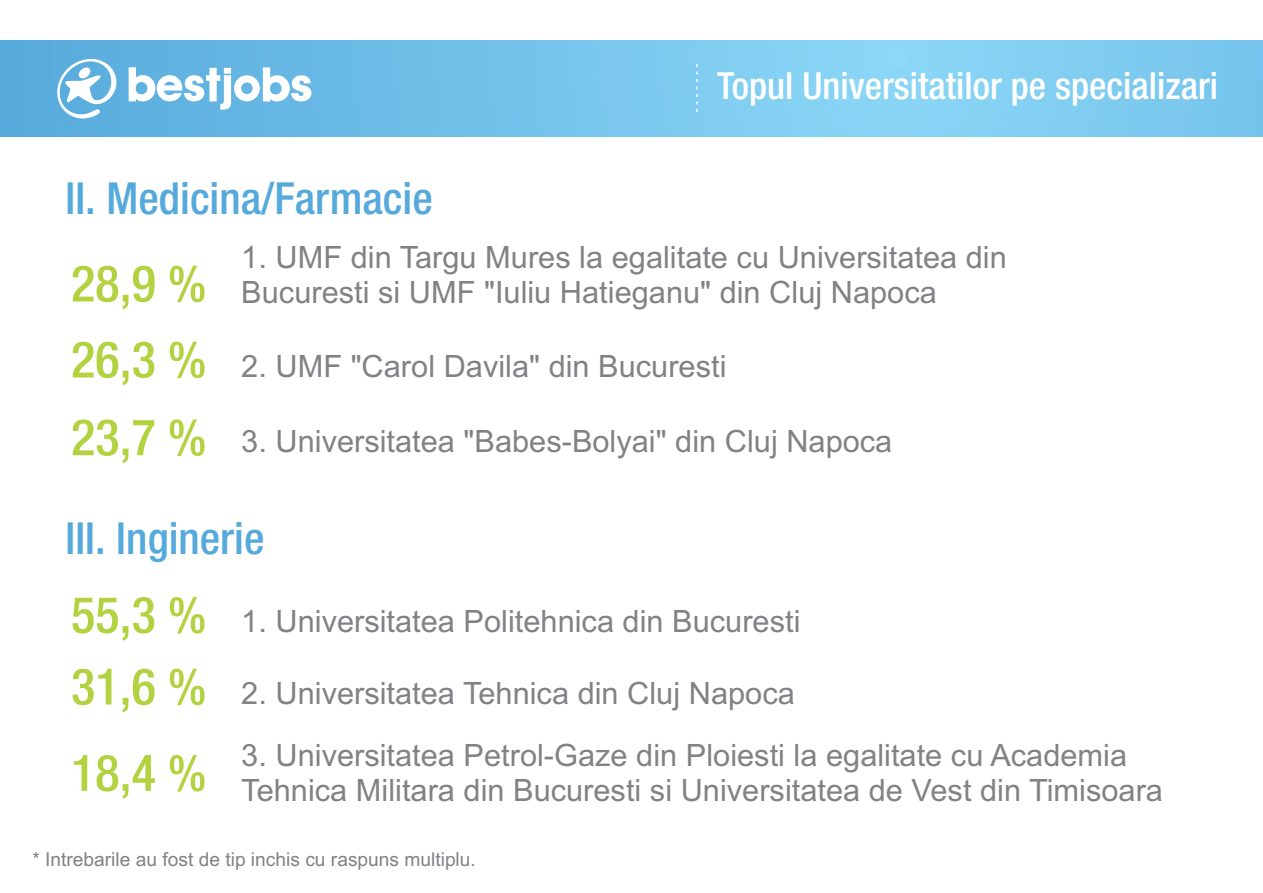
<style>
.page{position:relative;width:1263px;height:893px;background:#fff}
.page>*{position:absolute;margin:0;border:0;box-sizing:border-box;transform-origin:0 0}
.t1{font:500 condensed 50.55px "Helvetica Neue LT Com";color:#b2d23f}
.t2{font:500 condensed 44.25px "Helvetica Neue LT Com";color:#56aadb}
.t3{font:500 condensed 37.5px "Helvetica Neue LT Com";color:#fff}
.t4{font:30.75px/34.7px "Arial";color:#808285}
.t5{font:19.2px "Arial";color:#808285}
</style>
<div class="page">
<svg style="left:0;top:40px;width:1263px;height:97px;background:#77c5ec"></svg>
<svg style="left:54px;top:55px;width:62px;height:65px"></svg>
<img style="left:57px;top:72px;width:59px;height:22px">
<svg style="left:129px;top:67px;width:182px;height:43px"></svg>
<svg style="left:696px;top:64px;width:2px;height:49px"></svg>
<h2 class="t2" style="left:66px;top:183px;width:369px">II. Medicina/Farmacie</h2>
<p class="t3" style="left:717px;top:72px;width:502px">Topul Universitatilor pe specializari</p>
<h1 class="t1" style="left:71px;top:265px;width:137px">28,9 %</h1>
<h1 class="t1" style="left:71px;top:341px;width:137px">26,3 %</h1>
<h1 class="t1" style="left:71px;top:419px;width:137px">23,7 %</h1>
<p class="t4" style="left:241px;top:243px;width:767px">1. UMF din Targu Mures la egalitate cu Universitatea din<br>Bucuresti si UMF "Iuliu Hatieganu" din Cluj Napoca</p>
<p class="t4" style="left:241px;top:351px;width:487px">2. UMF "Carol Davila" din Bucuresti</p>
<p class="t4" style="left:241px;top:427px;width:653px">3. Universitatea "Babes-Bolyai" din Cluj Napoca</p>
<h2 class="t2" style="left:66px;top:523px;width:200px">III. Inginerie</h2>
<h1 class="t1" style="left:71px;top:597px;width:137px">55,3 %</h1>
<h1 class="t1" style="left:71px;top:668px;width:137px">31,6 %</h1>
<h1 class="t1" style="left:71px;top:755px;width:137px">18,4 %</h1>
<p class="t4" style="left:241px;top:606px;width:561px">1. Universitatea Politehnica din Bucuresti</p>
<p class="t4" style="left:241px;top:678px;width:555px">2. Universitatea Tehnica din Cluj Napoca</p>
<p class="t4" style="left:241px;top:741px;width:923px">3. Universitatea Petrol-Gaze din Ploiesti la egalitate cu Academia<br>Tehnica Militara din Bucuresti si Universitatea de Vest din Timisoara</p>
<p class="t5" style="left:32px;top:852px;width:445px">* Intrebarile au fost de tip inchis cu raspuns multiplu.</p>
</div>
